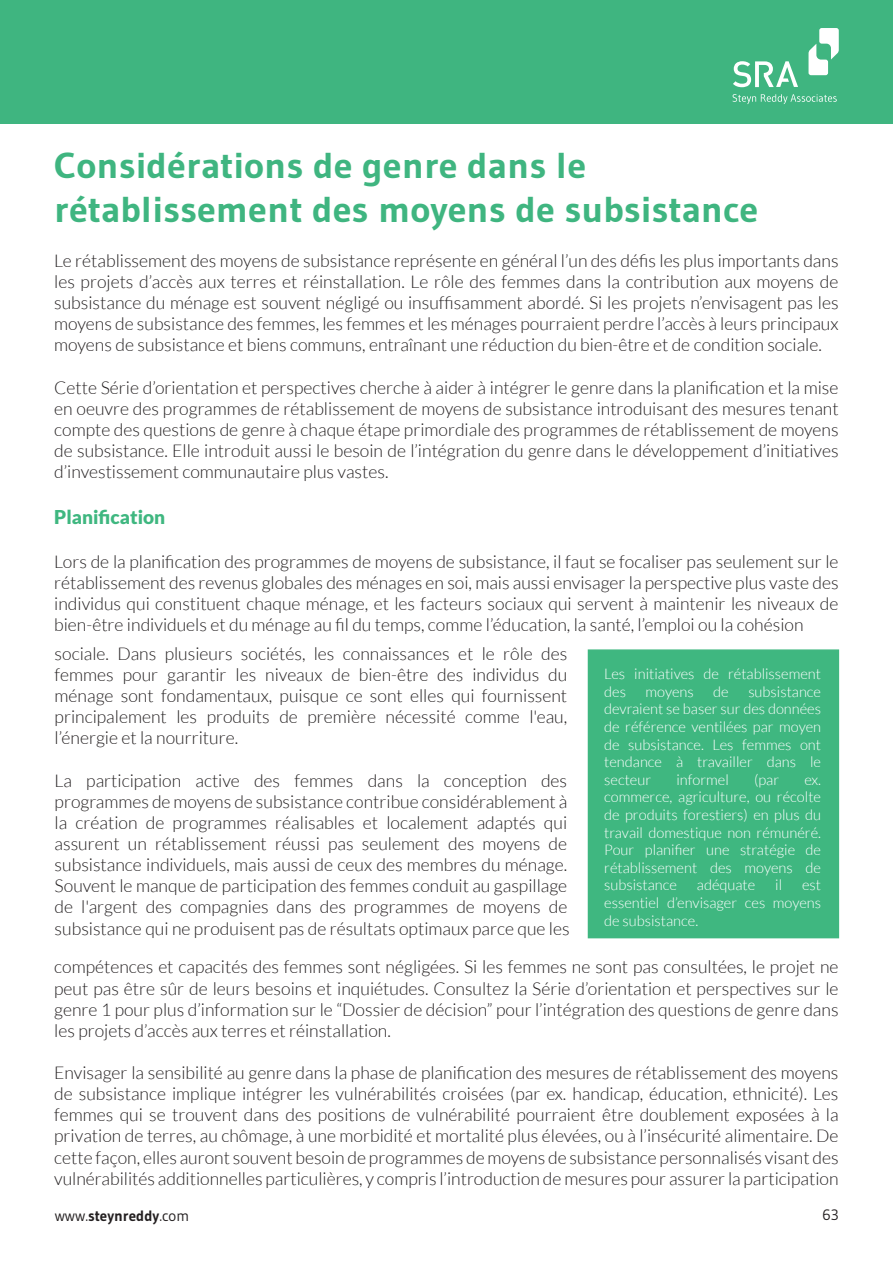
<style>
.page{position:relative;width:893px;height:1263px;background:#fff}
.page>*{position:absolute;margin:0;border:0;box-sizing:border-box;transform-origin:0 0}
.t1{font:700 36px/43.2px "Gudea";color:#3fb580;scale:1.06 1}
.t2{font:900 19.05px "Lato";color:#3fb780}
.t3{font:300 17.55px/21.1px "Lato";color:#231f20;text-align:justify}
.t4{font:700 15px "Gudea";color:#231f20}
.t5{font:15px "Gudea";color:#231f20}
.t6{font:300 14.7px/17.5px "Lato";color:#fff;text-align:justify}
.s1{font-weight:400}
</style>
<div class="page">
<div style="left:0;top:0;width:893px;height:123px;background:#3fb580"></div>
<svg style="left:733px;top:61px;width:65px;height:26px"></svg>
<svg style="left:732px;top:94px;width:105px;height:10px"></svg>
<svg style="left:808px;top:28px;width:31px;height:47px"></svg>
<div style="left:588px;top:649px;width:251px;height:289px;background:#3fb780"></div>
<h1 class="t1" style="left:54px;top:144px;width:666px">Considérations de genre dans le rétablissement des moyens de subsistance</h1>
<p class="t3" style="left:54px;top:250px;width:786px">Le rétablissement des moyens de subsistance représente en général l’un des défis les plus importants dans les projets d’accès aux terres et réinstallation. Le rôle des femmes dans la contribution aux moyens de subsistance du ménage est souvent négligé ou insuffisamment abordé. Si les projets n’envisagent pas les moyens de subsistance des femmes, les femmes et les ménages pourraient perdre l’accès à leurs principaux moyens de subsistance et biens communs, entraînant une réduction du bien-être et de condition sociale.</p>
<p class="t3" style="left:54px;top:377px;width:786px">Cette Série d’orientation et perspectives cherche à aider à intégrer le genre dans la planification et la mise en oeuvre des programmes de rétablissement de moyens de subsistance introduisant des mesures tenant compte des questions de genre à chaque étape primordiale des programmes de rétablissement de moyens de subsistance. Elle introduit aussi le besoin de l’intégration du genre dans le développement d’initiatives d’investissement communautaire plus vastes.</p>
<p class="t2" style="left:54px;top:506px;width:113px">Planification</p>
<p class="t3" style="left:54px;top:551px;width:786px">Lors de la planification des programmes de moyens de subsistance, il faut se focaliser pas seulement sur le rétablissement des revenus globales des ménages en soi, mais aussi envisager la perspective plus vaste des individus qui constituent chaque ménage, et les facteurs sociaux qui servent à maintenir les niveaux de bien-être individuels et du ménage au fil du temps, comme l’éducation, la santé, l’emploi ou la cohésion</p>
<p class="t3" style="left:55px;top:643px;width:514px">sociale. Dans plusieurs sociétés, les connaissances et le rôle des femmes pour garantir les niveaux de bien-être des individus du ménage sont fondamentaux, puisque ce sont elles qui fournissent principalement les produits de première nécessité comme l'eau, l’énergie et la nourriture.</p>
<p class="t3" style="left:55px;top:770px;width:516px;text-align:left">La participation active des femmes dans la conception des programmes de moyens de subsistance contribue considérablement à la création de programmes réalisables et localement adaptés qui assurent un rétablissement réussi pas seulement des moyens de subsistance individuels, mais aussi de ceux des membres du ménage.<br>Souvent le manque de participation des femmes conduit au gaspillage de l'argent des compagnies dans des programmes de moyens de subsistance qui ne produisent pas de résultats optimaux parce que les</p>
<p class="t6" style="left:604px;top:665px;width:218px">Les initiatives de rétablissement des</p>
<p class="t6" style="left:604px;top:683px;width:218px;text-indent:144px">subsistance devraient se baser sur des données de référence ventilées par moyen de subsistance. Les femmes ont tendance à travailler dans le secteur</p>
<p class="t6" style="left:646px;top:683px;width:50px">moyens</p>
<p class="t6" style="left:713px;top:683px;width:17px">de</p>
<p class="t6" style="left:676px;top:771px;width:54px">informel</p>
<p class="t6" style="left:754px;top:771px;width:27px">(par</p>
<p class="t6" style="left:604px;top:771px;width:218px;text-indent:200px">ex. commerce, agriculture, ou récolte de produits forestiers) en plus du travail domestique non rémunéré.<br>Pour planifier une stratégie de rétablissement des moyens de subsistance</p>
<p class="t6" style="left:697px;top:876px;width:60px">adéquate</p>
<p class="t6" style="left:775px;top:876px;width:8px">il</p>
<p class="t6" style="left:604px;top:876px;width:218px;text-indent:198px">est essentiel d’envisager ces moyens de subsistance.</p>
<p class="t3" style="left:54px;top:957px;width:786px">compétences et capacités des femmes sont négligées. Si les femmes ne sont pas consultées, le projet ne peut pas être sûr de leurs besoins et inquiétudes. Consultez la Série d’orientation et perspectives sur le genre 1 pour plus d’information sur le “Dossier de décision” pour l’intégration des questions de genre dans les projets d’accès aux terres et réinstallation.</p>
<p class="t3" style="left:54px;top:1062px;width:786px">Envisager la sensibilité au genre dans la phase de planification des mesures de rétablissement des moyens de subsistance implique intégrer les vulnérabilités croisées (par ex. handicap, éducation, ethnicité). Les femmes qui se trouvent dans des positions de vulnérabilité pourraient être doublement exposées à la privation de terres, au chômage, à une morbidité et mortalité plus élevées, ou à l’insécurité alimentaire. De cette façon, elles auront souvent besoin de programmes de moyens de subsistance personnalisés visant des vulnérabilités additionnelles particulières, y compris l’introduction de mesures pour assurer la participation</p>
<p class="t4" style="left:55px;top:1207px;width:136px"><span class="s1">www.</span>steynreddy<span class="s1">.com</span></p>
<p class="t5" style="left:822px;top:1205px;width:18px">63</p>
</div>
